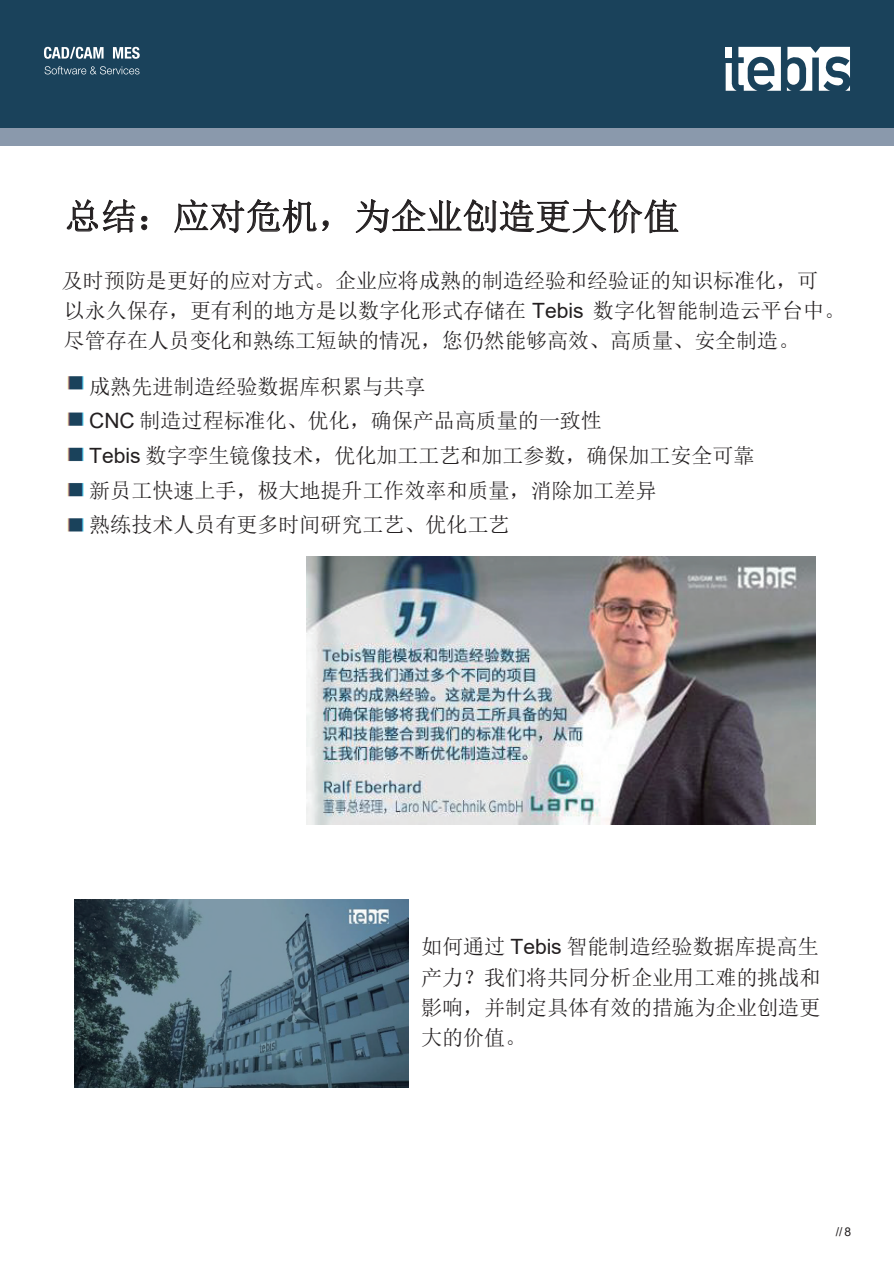
<style>
.page{position:relative;width:894px;height:1264px;background:#fff}
.page>*{position:absolute;margin:0;border:0;box-sizing:border-box;transform-origin:0 0}
.t1{font:36px "Sim Sun";letter-spacing:.005em;color:#231f20}
.t2{font:21px/30.5px "Sim Sun";color:#231f20}
.t3{font:12px "Arial";color:#231f20}
.s1{font-family:"Arial"}
.s2{font-family:"Verdana";font-size:18px;color:#1a425b}
</style>
<div class="page">
<div style="left:0;top:0;width:893px;height:129px;background:#1a425b"></div>
<div style="left:0;top:129px;width:893px;height:17px;background:#8a99ac"></div>
<img style="left:74px;top:899px;width:334px;height:188px">
<svg style="left:66px;top:199px;width:82px;height:34px"></svg>
<svg style="left:174px;top:199px;width:155px;height:35px"></svg>
<svg style="left:355px;top:199px;width:324px;height:35px"></svg>
<img style="left:306px;top:556px;width:509px;height:268px">
<img style="left:67px;top:376px;width:17px;height:156px">
<svg style="left:725px;top:47px;width:55px;height:44px"></svg>
<svg style="left:786px;top:47px;width:63px;height:44px"></svg>
<svg style="left:44px;top:47px;width:59px;height:12px"></svg>
<svg style="left:113px;top:47px;width:27px;height:12px"></svg>
<svg style="left:44px;top:66px;width:95px;height:8px"></svg>
<h1 class="t1" style="left:65px;top:198px;width:616px">总结：应对危机，为企业创造更大价值</h1>
<p class="t2" style="left:62px;top:265px;width:785px">及时预防是更好的应对方式。企业应将成熟的制造经验和经验证的知识标准化，可<br>以永久保存，更有利的地方是以数字化形式存储在 <span class="s1">Tebis</span> 数字化智能制造云平台中。尽管存在人员变化和熟练工短缺的情况，您仍然能够高效、高质量、安全制造。</p>
<p class="t2" style="left:65px;top:369px;width:690px;line-height:34.5px"><span class="s2">n</span> 成熟先进制造经验数据库积累与共享<br><span class="s2">n</span> <span class="s1">CNC</span> 制造过程标准化、优化，确保产品高质量的一致性<br><span class="s2">n</span> <span class="s1">Tebis</span> 数字孪生镜像技术，优化加工工艺和加工参数，确保加工安全可靠<span class="s2">n</span> 新员工快速上手，极大地提升工作效率和质量，消除加工差异<br><span class="s2">n</span> 熟练技术人员有更多时间研究工艺、优化工艺</p>
<p class="t2" style="left:421px;top:931px;width:401px;text-align:justify">如何通过 <span class="s1">Tebis</span> 智能制造经验数据库提高生产力？我们将共同分析企业用工难的挑战和影响，并制定具体有效的措施为企业创造更大的价值。</p>
<p class="t3" style="left:835px;top:1223px;width:17px">//8</p>
</div>
